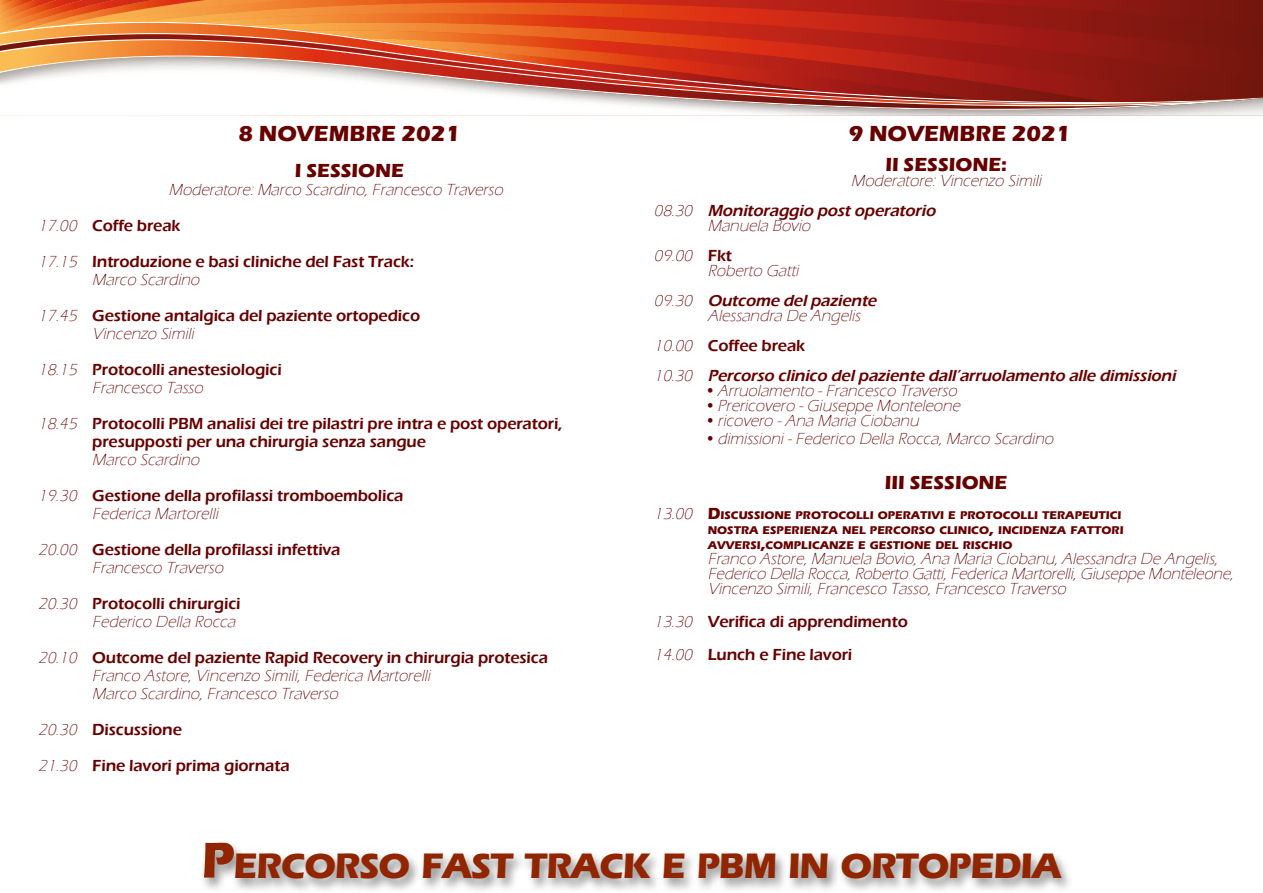
<style>
.page{position:relative;width:1263px;height:893px;background:#fff}
.page>*{position:absolute;margin:0;border:0;box-sizing:border-box;transform-origin:0 0}
.t1{font:700 36.45px "Eras ITC";letter-spacing:-.03em;color:#912500}
.t2{font:700 22.5px "Eras ITC";color:#680000}
.t3{font:700 19.5px "Eras ITC";color:#680000}
.t4{font:italic 300 16.5px/36px "Eras ITC";color:#680000}
.t5{font:600 16.5px/36px "Eras ITC";letter-spacing:-.01em;color:#680000}
.t6{font:italic 600 16.5px/30px "Eras ITC";color:#680000}
.t7{font:700 11.55px/15px "Eras ITC";color:#680000}
.s1{font-weight:600;font-style:normal}
.s2{font-weight:300;font-style:italic}
.s3{font-weight:600}
.s4{font-weight:300}
.s5{font-style:normal}
.s6{font-weight:300;font-style:italic;font-size:16.5px}
.s7{font-size:16.5px}
.s8{font-size:52.05px}
</style>
<div class="page">
<svg style="left:0;top:100px;width:1263px;height:16px"></svg>
<svg style="left:302px;top:100px;width:805px;height:2px"></svg>
<svg style="left:0;top:0;width:1263px;height:100px;background:#c55b42"></svg>
<div style="left:200px;top:840px;width:874px;height:53px;background:#000;opacity:.44"></div>
<h2 class="t2" style="left:239px;top:121px;width:223px">8 NOVEMBRE 2021</h2>
<p class="t3" style="left:295px;top:159px;width:25px">I SESSIONE</p>
<p class="t4" style="left:38px;top:172px;width:470px;text-indent:130px">Moderatore:Marco Scardino,Francesco Traverso<br>17.00 <span class="s1">Coffe break<br></span>17.15 <span class="s1">Introduzione e basi cliniche del Fast Track:</span></p>
<p class="t5" style="left:38px;top:262px;width:383px;text-indent:54px"><span class="s2">Marco Scardino<br>17.45</span> Gestione antalgica del paziente ortopedico</p>
<p class="t5" style="left:38px;top:316px;width:245px;text-indent:54px"><span class="s2">Vincenzo Simili<br>18.15</span> Protocolli anestesiologici</p>
<p class="t5" style="left:38px;top:370px;width:526px;text-indent:54px"><span class="s2">Francesco Tasso<br>18.45</span> Protocolli PBM analisi dei tre pilastri pre intra e post operatori,</p>
<p class="t5" style="left:92px;top:424px;width:335px">presupposti per una chirurgia senza sangue</p>
<p class="t5" style="left:38px;top:442px;width:367px;text-indent:54px"><span class="s2">Marco Scardino<br>19.30</span> Gestione della profilassi tromboembolica</p>
<p class="t5" style="left:38px;top:496px;width:304px;text-indent:54px"><span class="s2">Federica Martorelli<br>20.00</span> Gestione della profilassi infettiva</p>
<p class="t4" style="left:38px;top:550px;width:204px;text-indent:54px">Francesco Traverso<br>20.30 <span class="s1">Protocolli chirurgici</span></p>
<p class="t5" style="left:38px;top:604px;width:511px;text-indent:54px"><span class="s2">Federico Della Rocca<br>20.10</span> Outcome del paziente Rapid Recovery in chirurgia protesica</p>
<p class="t4" style="left:92px;top:667px;width:343px;line-height:18px">Franco Astore,Vincenzo Simili,Federica Martorelli<br>Marco Scardino,Francesco Traverso</p>
<p class="t5" style="left:38px;top:712px;width:253px"><span class="s2">20.30</span> Discussione<br><span class="s2">21.30</span> Fine lavori prima giornata</p>
<h2 class="t2" style="left:849px;top:121px;width:223px">9 NOVEMBRE 2021</h2>
<p class="t3" style="left:885px;top:153px;width:32px">II SESSIONE</p>
<p class="t3" style="left:1001px;top:153px;width:7px">:</p>
<p class="t4" style="left:654px;top:166px;width:392px;line-height:30px;text-indent:197px">Moderatore:Vincenzo Simili<br>08.30 <span class="s3">Monitoraggio postoperatorio</span></p>
<p class="t4" style="left:654px;top:211px;width:161px;line-height:30px;text-indent:54px">Manuela Bovio<br>09.00 <span class="s1">F kt</span></p>
<p class="t6" style="left:654px;top:256px;width:228px;text-indent:54px"><span class="s4">Roberto Gatti<br>09.30</span> Outcome delpaziente</p>
<p class="t6" style="left:654px;top:301px;width:527px;text-indent:54px"><span class="s4">Alessandra De Angelis<br>10.00</span> <span class="s5">Coffee break<br></span><span class="s4">10.30</span> Percorso clinico delpaziente dall’arruolamento alle dimissioni</p>
<p class="t4" style="left:705px;top:373px;width:257px"><span class="s5">•</span> Arruolamento -Francesco Traverso</p>
<p class="t4" style="left:705px;top:388px;width:260px"><span class="s5">•</span> Prericovero -Giuseppe Monteleone</p>
<p class="t4" style="left:705px;top:403px;width:219px"><span class="s5">•</span> ricovero -Ana Maria Ciobanu</p>
<p class="t4" style="left:705px;top:421px;width:353px"><span class="s5">•</span> dimissioni-Federico Della Rocca,Marco Scardino</p>
<p class="t3" style="left:885px;top:471px;width:38px">III SESSIONE</p>
<p class="t7" style="left:708px;top:508px;width:417px;text-indent:-54px"><span class="s6">13.00</span> <span class="s7">D</span>ISCUSSIONE PROTOCOLLI OPERATIVI E PROTOCOLLI TERAPEUTICI<br>NOSTRA ESPERIENZA NEL PERCORSO CLINICO<span class="s7">,</span> INCIDENZA FATTORI<br>AVVERSI<span class="s7">,</span>COMPLICANZE E GESTIONE DEL RISCHIO</p>
<p class="t4" style="left:708px;top:551px;width:530px;line-height:15px">Franco Astore,Manuela Bovio,Ana Maria Ciobanu,Alessandra De Angelis,<br>Federico Della Rocca,Roberto Gatti,Federica Martorelli,Giuseppe Monteleone,<br>Vincenzo Simili,Francesco Tasso,Francesco Traverso</p>
<p class="t5" style="left:654px;top:605px;width:256px;line-height:33px"><span class="s2">13.30</span> Verifica di apprendimento<br><span class="s2">14.00</span> Lunch e Fine lavori</p>
<h1 class="t1" style="left:201px;top:844px;width:862px"><span class="s8">P</span>ERCORSO FAST TRACK E PBM IN ORTOPEDIA</h1>
</div>
